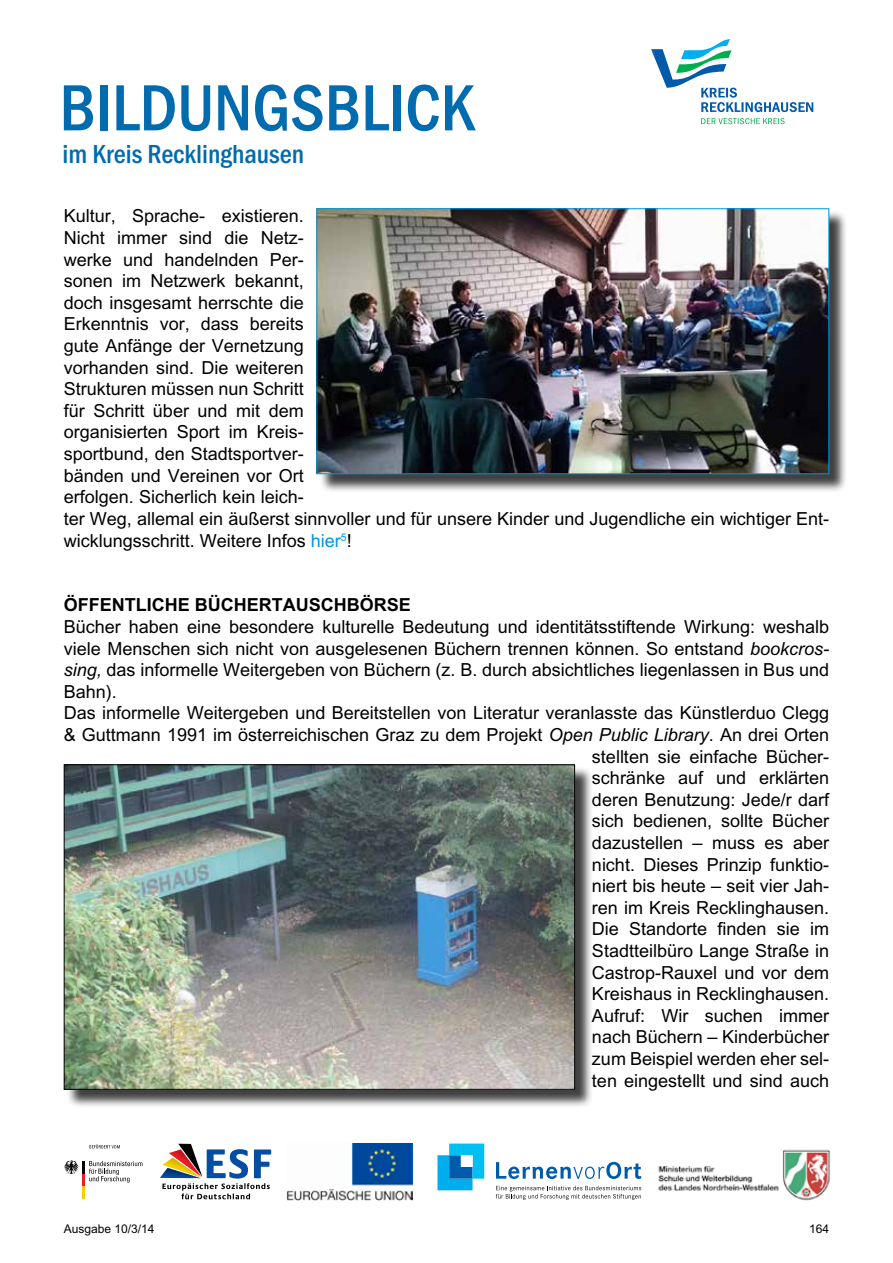
<style>
.page{position:relative;width:893px;height:1263px;background:#fff}
.page>*{position:absolute;margin:0;border:0;box-sizing:border-box;transform-origin:0 0}
.t1{font:500 condensed 67.5px "Franklin Gothic";letter-spacing:.09em;color:#006bae}
.t2{font:500 condensed 27px "Franklin Gothic";color:#006bae}
.t3{font:18px/21.6px "Arial";color:#000}
.t4{font:700 18px "Arial";color:#000}
.t5{font:12px "Arial";color:#000}
.s1{color:#0096dd}
.s2{font-style:italic}
</style>
<div class="page">
<svg style="left:701px;top:118px;width:84px;height:6px"></svg>
<svg style="left:651px;top:39px;width:162px;height:73px"></svg>
<svg style="left:64px;top:1160px;width:78px;height:39px"></svg>
<svg style="left:89px;top:1144px;width:31px;height:4px"></svg>
<svg style="left:160px;top:1144px;width:111px;height:55px"></svg>
<img style="left:287px;top:1144px;width:126px;height:56px">
<svg style="left:437px;top:1143px;width:204px;height:57px"></svg>
<div style="left:461px;top:1155px;width:12px;height:12px;background:#fff"></div>
<img style="left:658px;top:1149px;width:172px;height:52px">
<div style="left:319px;top:211px;width:529px;height:282px;background:#000;opacity:.75"></div>
<img style="left:319px;top:210px;width:508px;height:262px">
<div style="left:317px;top:208px;width:512px;height:266px;border:1px solid #0096dd"></div>
<div style="left:66px;top:767px;width:528px;height:341px;background:#000;opacity:.75"></div>
<img style="left:66px;top:766px;width:507px;height:322px">
<div style="left:64px;top:764px;width:511px;height:326px;border:1px solid #000"></div>
<h1 class="t1" style="left:60px;top:70px;width:411px">Bildungsblick</h1>
<h2 class="t2" style="left:62px;top:139px;width:243px">im Kreis Recklinghausen</h2>
<p class="t3" style="left:64px;top:205px;width:767px">Kultur, Sprache- existieren.<br>Nicht immer sind die Netz-<br>werke und handelnden Per-<br>sonen im Netzwerk bekannt,<br>doch insgesamt herrschte die<br>Erkenntnis vor, dass bereits<br>gute Anfänge der Vernetzung<br>vorhanden sind. Die weiteren<br>Strukturen müssen nun Schritt<br>für Schritt über und mit dem<br>organisierten Sport im Kreis-<br>sportbund, den Stadtsportver-<br>bänden und Vereinen vor Ort<br>erfolgen. Sicherlich kein leich-<br>ter Weg, allemal ein äußerst sinnvoller und für unsere Kinder und Jugendliche ein wichtiger Ent&shy;wicklungsschritt. Weitere Infos <span class="s1">hier</span><sup>5</sup>!</p>
<p class="t4" style="left:64px;top:594px;width:348px">ÖFFENTLICHE BÜCHERTAUSCHBÖRSE</p>
<p class="t3" style="left:64px;top:616px;width:767px">Bücher haben eine besondere kulturelle Bedeutung und identitätsstiftende Wirkung: weshalb</p>
<p class="t3" style="left:64px;top:637px;width:767px">viele Menschen sich nicht von ausgelesenen Büchern trennen können. So entstand <span class="s2">bookcros-</span></p>
<p class="t3" style="left:64px;top:659px;width:767px"><span class="s2">sing,</span> das informelle Weitergeben von Büchern (z. B. durch absichtliches liegenlassen in Bus und</p>
<p class="t3" style="left:64px;top:680px;width:55px">Bahn).</p>
<p class="t3" style="left:64px;top:702px;width:767px">Das informelle Weitergeben und Bereitstellen von Literatur veranlasste das Künstlerduo Clegg</p>
<p class="t3" style="left:64px;top:724px;width:767px">&amp; Guttmann 1991 im österreichischen Graz zu dem Projekt <span class="s2">Open Public Library</span>. An drei Orten</p>
<p class="t3" style="left:592px;top:745px;width:239px">stellten sie einfache Bücher-</p>
<p class="t3" style="left:592px;top:767px;width:239px">schränke auf und erklärten</p>
<p class="t3" style="left:592px;top:788px;width:239px">deren Benutzung: Jede/r darf</p>
<p class="t3" style="left:592px;top:810px;width:239px">sich bedienen, sollte Bücher</p>
<p class="t3" style="left:592px;top:832px;width:239px">dazustellen – muss es aber</p>
<p class="t3" style="left:592px;top:853px;width:239px">nicht. Dieses Prinzip funktio-</p>
<p class="t3" style="left:592px;top:875px;width:239px">niert bis heute – seit vier Jah-</p>
<p class="t3" style="left:592px;top:896px;width:239px">ren im Kreis Recklinghausen.</p>
<p class="t3" style="left:592px;top:918px;width:239px">Die Standorte finden sie im</p>
<p class="t3" style="left:592px;top:940px;width:239px">Stadtteilbüro Lange Straße in</p>
<p class="t3" style="left:592px;top:961px;width:239px">Castrop-Rauxel und vor dem</p>
<p class="t3" style="left:592px;top:983px;width:239px">Kreishaus in Recklinghausen.</p>
<p class="t3" style="left:592px;top:1004px;width:239px">Aufruf: Wir suchen immer</p>
<p class="t3" style="left:592px;top:1026px;width:239px">nach Büchern – Kinderbücher</p>
<p class="t3" style="left:592px;top:1048px;width:239px">zum Beispiel werden eher sel-</p>
<p class="t3" style="left:592px;top:1069px;width:239px">ten eingestellt und sind auch</p>
<p class="t5" style="left:64px;top:1222px;width:92px">Ausgabe 10/3/14</p>
<p class="t5" style="left:809px;top:1222px;width:22px">164</p>
</div>
